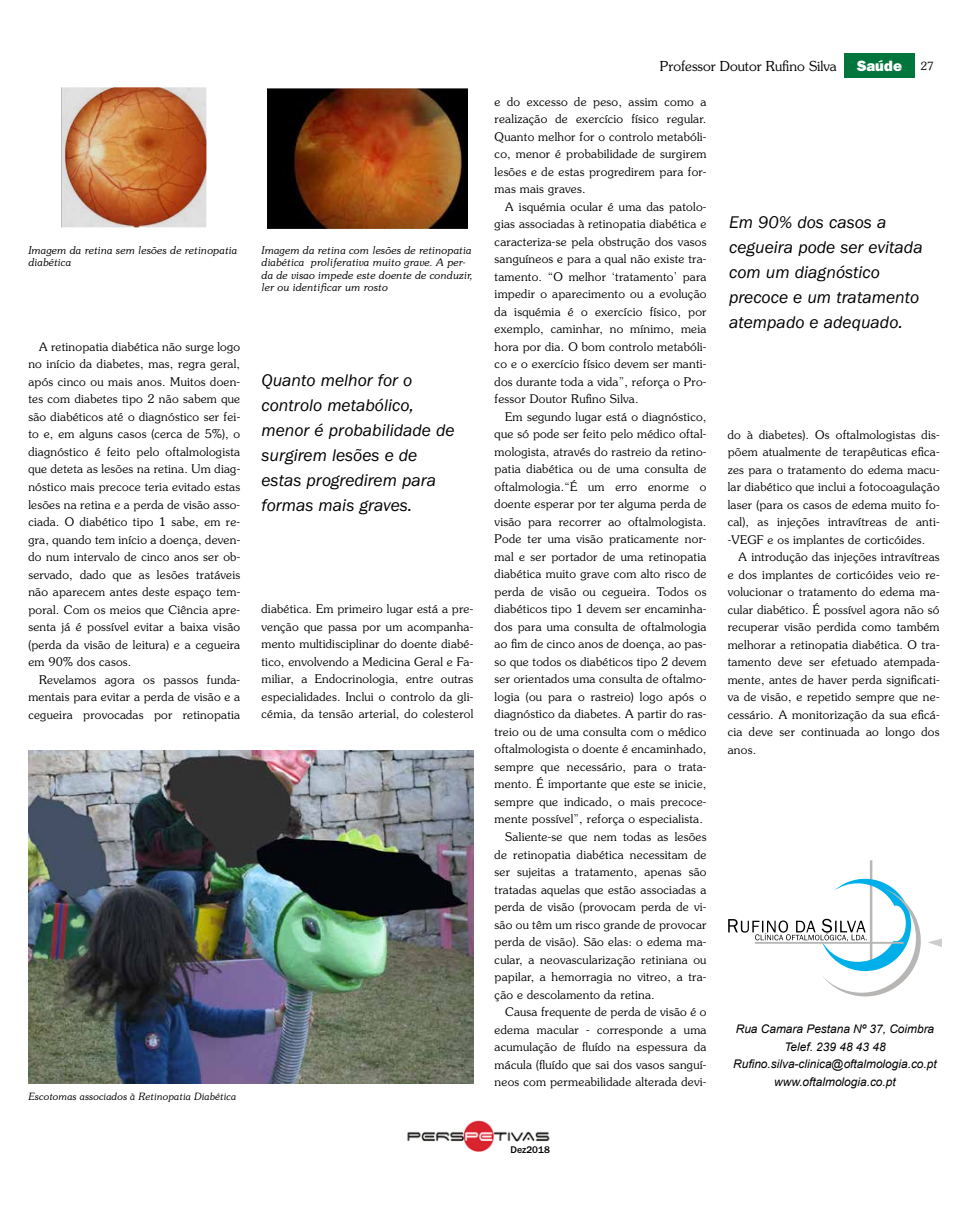
<style>
.page{position:relative;width:968px;height:1205px;background:#fff}
.page>*{position:absolute;margin:0;border:0;box-sizing:border-box;transform-origin:0 0}
.t1{font:italic 17.5px/25px "ITC Franklin Gothic Std";color:#000}
.t2{font:15px "ITC Franklin Gothic Std Hvy";color:#fff}
.t3{font:300 13.75px "Souvenir Std";color:#000}
.t4{font:300 11.88px/17.5px "Souvenir Std";letter-spacing:.02em;color:#000;text-align:justify}
.t5{font:italic 11.88px/17.5px "Arial";color:#000;text-align:center}
.t6{font:italic 300 10.62px/12.5px "Souvenir Std";color:#000}
.t7{font:italic 300 10px "Souvenir Std";color:#000}
.t8{font:500 10px "ITC Franklin Gothic Std";color:#000}
.s1{font-family:"Souvenir Std";font-weight:300;font-size:11.25px;color:#000}
</style>
<div class="page">
<div style="left:843px;top:53px;width:71px;height:25px;background:#00763c"></div>
<img style="left:407px;top:1121px;width:143px;height:31px">
<img style="left:62px;top:88px;width:145px;height:139px">
<img style="left:268px;top:89px;width:199px;height:139px">
<hr style="left:869px;top:860px;width:3px;height:110px;background:#b8b6b5">
<svg style="left:928px;top:939px;width:13px;height:8px"></svg>
<svg style="left:728px;top:879px;width:192px;height:117px"></svg>
<img style="left:28px;top:750px;width:445px;height:334px">
<p class="t6" style="left:28px;top:244px;width:210px">Imagem da retina sem lesões de retinopatia diabética</p>
<p class="t6" style="left:261px;top:244px;width:213px">Imagem da retina com lesões de retinopatia diabética proliferativa muito grave. A per&shy;da de visao impede este doente de conduzir, ler ou identificar um rosto</p>
<p class="t4" style="left:28px;top:338px;width:213px;text-indent:11px">A retinopatia diabética não surge logo no início da diabetes, mas, regra geral, após cinco ou mais anos. Muitos doen&shy;tes com diabetes tipo 2 não sabem que são diabéticos até o diagnóstico ser fei&shy;to e, em alguns casos (cerca de 5%), o diagnóstico é feito pelo oftalmologista que deteta as lesões na retina. Um diag&shy;nóstico mais precoce teria evitado estas lesões na retina e a perda de visão asso&shy;ciada. O diabético tipo 1 sabe, em re&shy;gra, quando tem início a doença, deven&shy;do num intervalo de cinco anos ser ob&shy;servado, dado que as lesões tratáveis não aparecem antes deste espaço tem&shy;poral. Com os meios que Ciência apre&shy;senta já é possível evitar a baixa visão (perda da visão de leitura) e a cegueira em 90% dos casos.</p>
<p class="t4" style="left:28px;top:670px;width:213px;text-indent:11px">Revelamos agora os passos funda&shy;mentais para evitar a perda de visão e a cegueira provocadas por retinopatia</p>
<h1 class="t1" style="left:261px;top:367px;width:195px">Quanto melhor for o controlo metabólico, menor é probabilidade de surgirem lesões e de estas progredirem para formas mais graves.</h1>
<p class="t4" style="left:261px;top:600px;width:213px">diabética. Em primeiro lugar está a pre&shy;venção que passa por um acompanha&shy;mento multidisciplinar do doente diabé&shy;tico, envolvendo a Medicina Geral e Fa&shy;miliar, a Endocrinologia, entre outras especialidades. Inclui o controlo da gli&shy;cémia, da tensão arterial, do colesterol</p>
<p class="t7" style="left:28px;top:1090px;width:209px">Escotomas associados à Retinopatia Diabética</p>
<p class="t3" style="left:659px;top:58px;width:178px">Professor Doutor Rufino Silva</p>
<p class="t2" style="left:856px;top:56px;width:79px">Saúde <span class="s1">27</span></p>
<p class="t4" style="left:494px;top:93px;width:213px">e do excesso de peso, assim como a realização de exercício físico regular.<br>Quanto melhor for o controlo metabóli&shy;co, menor é probabilidade de surgirem lesões e de estas progredirem para for&shy;mas mais graves.</p>
<p class="t4" style="left:494px;top:198px;width:213px;text-indent:11px">A isquémia ocular é uma das patolo&shy;gias associadas à retinopatia diabética e caracteriza-se pela obstrução dos vasos sanguíneos e para a qual não existe tra&shy;tamento. “O melhor ‘tratamento’ para impedir o aparecimento ou a evolução da isquémia é o exercício físico, por exemplo, caminhar, no mínimo, meia hora por dia. O bom controlo metabóli&shy;co e o exercício físico devem ser manti&shy;dos durante toda a vida”, reforça o Pro&shy;fessor Doutor Rufino Silva.</p>
<p class="t4" style="left:505px;top:408px;width:203px">Em segundo lugar está o diagnóstico,</p>
<p class="t4" style="left:494px;top:425px;width:213px">que só pode ser feito pelo médico oftal-</p>
<p class="t4" style="left:494px;top:443px;width:213px">mologista, através do rastreio da retino-</p>
<p class="t4" style="left:494px;top:460px;width:213px">patia diabética ou de uma consulta de</p>
<p class="t4" style="left:494px;top:478px;width:213px">oftalmologia.“É um erro enorme o</p>
<p class="t4" style="left:494px;top:495px;width:213px">doente esperar por ter alguma perda de</p>
<p class="t4" style="left:494px;top:513px;width:213px">visão para recorrer ao oftalmologista.</p>
<p class="t4" style="left:494px;top:530px;width:213px">Pode ter uma visão praticamente nor-</p>
<p class="t4" style="left:494px;top:548px;width:213px">mal e ser portador de uma retinopatia</p>
<p class="t4" style="left:494px;top:565px;width:213px">diabética muito grave com alto risco de</p>
<p class="t4" style="left:494px;top:583px;width:213px">perda de visão ou cegueira. Todos os</p>
<p class="t4" style="left:494px;top:600px;width:213px">diabéticos tipo 1 devem ser encaminha-</p>
<p class="t4" style="left:494px;top:618px;width:213px">dos para uma consulta de oftalmologia</p>
<p class="t4" style="left:494px;top:635px;width:213px">ao fim de cinco anos de doença, ao pas-</p>
<p class="t4" style="left:494px;top:653px;width:213px">so que todos os diabéticos tipo 2 devem</p>
<p class="t4" style="left:494px;top:670px;width:213px">ser orientados uma consulta de oftalmo-</p>
<p class="t4" style="left:494px;top:688px;width:213px">logia (ou para o rastreio) logo após o</p>
<p class="t4" style="left:494px;top:705px;width:213px">diagnóstico da diabetes. A partir do ras-</p>
<p class="t4" style="left:494px;top:723px;width:213px">treio ou de uma consulta com o médico</p>
<p class="t4" style="left:494px;top:740px;width:213px">oftalmologista o doente é encaminhado,</p>
<p class="t4" style="left:494px;top:758px;width:213px">sempre que necessário, para o trata-</p>
<p class="t4" style="left:494px;top:775px;width:213px">mento. É importante que este se inicie,</p>
<p class="t4" style="left:494px;top:793px;width:213px">sempre que indicado, o mais precoce-</p>
<p class="t4" style="left:494px;top:810px;width:210px">mente possível”, reforça o especialista.</p>
<p class="t4" style="left:505px;top:828px;width:203px">Saliente-se que nem todas as lesões</p>
<p class="t4" style="left:494px;top:845px;width:213px">de retinopatia diabética necessitam de</p>
<p class="t4" style="left:494px;top:863px;width:213px">ser sujeitas a tratamento, apenas são</p>
<p class="t4" style="left:494px;top:880px;width:213px">tratadas aquelas que estão associadas a</p>
<p class="t4" style="left:494px;top:898px;width:213px">perda de visão (provocam perda de vi-</p>
<p class="t4" style="left:494px;top:915px;width:213px">são ou têm um risco grande de provocar</p>
<p class="t4" style="left:494px;top:933px;width:213px">perda de visão). São elas: o edema ma-</p>
<p class="t4" style="left:494px;top:950px;width:213px">cular, a neovascularização retiniana ou</p>
<p class="t4" style="left:494px;top:968px;width:213px">papilar, a hemorragia no vitreo, a tra-</p>
<p class="t4" style="left:494px;top:985px;width:162px">ção e descolamento da retina.</p>
<p class="t4" style="left:505px;top:1003px;width:203px">Causa frequente de perda de visão é o</p>
<p class="t4" style="left:494px;top:1020px;width:213px">edema macular - corresponde a uma</p>
<p class="t4" style="left:494px;top:1038px;width:213px">acumulação de fluído na espessura da</p>
<p class="t4" style="left:494px;top:1055px;width:213px">mácula (fluído que sai dos vasos sanguí-</p>
<p class="t4" style="left:494px;top:1073px;width:213px">neos com permeabilidade alterada devi-</p>
<h1 class="t1" style="left:729px;top:210px;width:195px">Em 90% dos casos a cegueira pode ser evitada com um diagnóstico precoce e um tratamento atempado e adequado.</h1>
<p class="t4" style="left:727px;top:425px;width:213px">do à diabetes). Os oftalmologistas dis&shy;põem atualmente de terapêuticas efica&shy;zes para o tratamento do edema macu&shy;lar diabético que inclui a fotocoagulação laser (para os casos de edema muito fo&shy;cal), as injeções intravítreas de anti--VEGF e os implantes de corticóides.</p>
<p class="t4" style="left:727px;top:548px;width:213px;text-indent:11px">A introdução das injeções intravítreas e dos implantes de corticóides veio re&shy;volucionar o tratamento do edema ma&shy;cular diabético. É possível agora não só recuperar visão perdida como também melhorar a retinopatia diabética. O tra&shy;tamento deve ser efetuado atempada&shy;mente, antes de haver perda significati&shy;va de visão, e repetido sempre que ne&shy;cessário. A monitorização da sua eficá&shy;cia deve ser continuada ao longo dos anos.</p>
<p class="t5" style="left:733px;top:1020px;width:205px">Rua Camara Pestana Nº 37, Coimbra<br>Telef. 239 48 43 48<br>Rufino.silva-clinica@oftalmologia.co.pt www.oftalmologia.co.pt</p>
<p class="t8" style="left:510px;top:1144px;width:41px">Dez2018</p>
</div>
